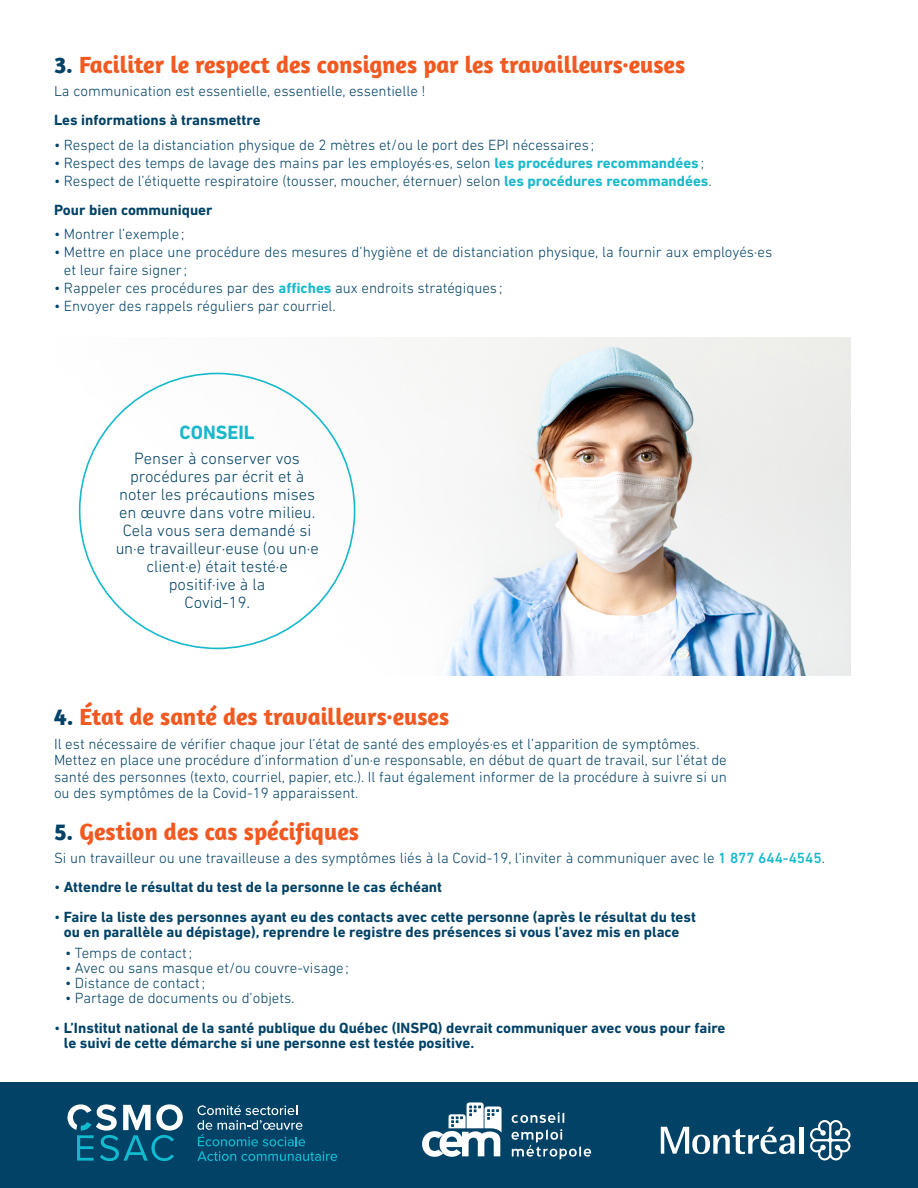
<style>
.page{position:relative;width:918px;height:1188px;background:#fff}
.page>*{position:absolute;margin:0;border:0;box-sizing:border-box;transform-origin:0 0}
.t1{font:700 24px "Amaranth";color:#f15921}
.t2{font:700 19.5px "DIN Next LT Pro";color:#19b9cc}
.t3{font:300 16.65px/18px "DIN Next LT Pro";color:#024266;text-align:center}
.t4{font:300 15px/16.5px "DIN Next LT Pro";color:#024266}
.t5{font:700 15px/15px "DIN Next LT Pro";color:#024266;text-align:center}
.s1{color:#024266}
.s2{font-weight:700;color:#19b9cc}
.s3{font-weight:700}
.s4{font-weight:500;color:#19b9cc}
.s5{font-weight:300}
</style>
<div class="page">
<div style="left:0;top:1082px;width:918px;height:106px;background:#024266"></div>
<svg style="left:68px;top:1104px;width:115px;height:57px"></svg>
<svg style="left:197px;top:1105px;width:140px;height:56px"></svg>
<svg style="left:661px;top:1127px;width:134px;height:27px"></svg>
<hr style="left:799px;top:1127px;width:4px;height:27px;background:#fff">
<svg style="left:810px;top:1120px;width:41px;height:40px"></svg>
<svg style="left:512px;top:1112px;width:52px;height:11px"></svg>
<svg style="left:512px;top:1129px;width:79px;height:31px"></svg>
<svg style="left:422px;top:1102px;width:80px;height:55px"></svg>
<img style="left:78px;top:338px;width:772px;height:338px">
<p class="t1" style="left:54px;top:50px;width:633px"><span class="s1">3.</span> Faciliter le respect des consignes par les travailleurs·euses</p>
<p class="t4" style="left:54px;top:83px;width:373px">La communication est essentielle, essentielle, essentielle !</p>
<p class="t5" style="left:54px;top:113px;width:208px">Les informations à transmettre</p>
<p class="t4" style="left:54px;top:136px;width:542px">• Respect de la distanciation physique de 2 mètres et/ou le port des EPI nécessaires ;</p>
<p class="t4" style="left:54px;top:154px;width:652px">• Respect des temps de lavage des mains par les employés·es, selon <span class="s2">les procédures recommandées</span>;</p>
<p class="t4" style="left:54px;top:166px;width:659px;line-height:28.7px">• Respect de l’étiquette respiratoire (tousser, moucher, éternuer) selon <span class="s2">les procédures recommandées</span>.<br><span class="s3">Pour bien communiquer</span></p>
<p class="t4" style="left:54px;top:226px;width:132px">• Montrer l’exemple;</p>
<p class="t4" style="left:64px;top:243px;width:710px;line-height:18px;text-indent:-10px">• Mettre en place une procédure des mesures d’hygiène et de distanciation physique, la fournir aux employés·es et leur faire signer;</p>
<p class="t4" style="left:54px;top:280px;width:450px">• Rappeler ces procédures par des <span class="s2">affiches</span> aux endroits stratégiques ;</p>
<p class="t4" style="left:54px;top:298px;width:283px">• Envoyer des rappels réguliers par courriel.</p>
<h2 class="t2" style="left:180px;top:421px;width:76px">CONSEIL</h2>
<p class="t3" style="left:115px;top:449px;width:205px">Penser à conserver vos procédures par écrit et à noter les précautions mises en œuvre dans votre milieu.<br>Cela vous sera demandé si un·e travailleur·euse (ou un·e client·e) était testé·e positif·ive à la<br>Covid-19.</p>
<p class="t1" style="left:54px;top:702px;width:397px"><span class="s1">4.</span> État de santé des travailleurs·euses</p>
<p class="t4" style="left:54px;top:735px;width:674px">Il est nécessaire de vérifier chaque jour l’état de santé des employés·es et l’apparition de symptômes.<br>Mettez en place une procédure d’information d’un·e responsable, en début de quart de travail, sur l’état de santé des personnes (texto, courriel, papier, etc.). Il faut également informer de la procédure à suivre si un ou des symptômes de la Covid-19 apparaissent.</p>
<p class="t1" style="left:54px;top:816px;width:307px"><span class="s1">5.</span> Gestion des cas spécifiques</p>
<p class="t4" style="left:54px;top:849px;width:772px">Si un travailleur ou une travailleuse a des symptômes liés à la Covid-19, l’inviter à communiquer avec le <span class="s4">1 877 644-4545</span>.</p>
<p class="t5" style="left:54px;top:879px;width:390px"><span class="s5">•</span> Attendre le résultat du test de la personne le cas échéant</p>
<p class="t5" style="left:54px;top:909px;width:644px"><span class="s5">•</span> Faire la liste des personnes ayant eu des contacts avec cette personne (après le résultat du test ou en parallèle au dépistage), reprendre le registre des présences si vous l’avez mis en place</p>
<p class="t4" style="left:65px;top:945px;width:129px">• Temps de contact;</p>
<p class="t4" style="left:65px;top:960px;width:285px">• Avec ou sans masque et/ou couvre-visage;</p>
<p class="t4" style="left:65px;top:975px;width:142px">• Distance de contact;</p>
<p class="t4" style="left:65px;top:990px;width:231px">• Partage de documents ou d’objets.</p>
<p class="t5" style="left:64px;top:1021px;width:663px;text-align:left;text-indent:-10px"><span class="s5">•</span> L’Institut national de la santé publique du Québec (INSPQ) devrait communiquer avec vous pour faire le suivi de cette démarche si une personne est testée positive.</p>
</div>
